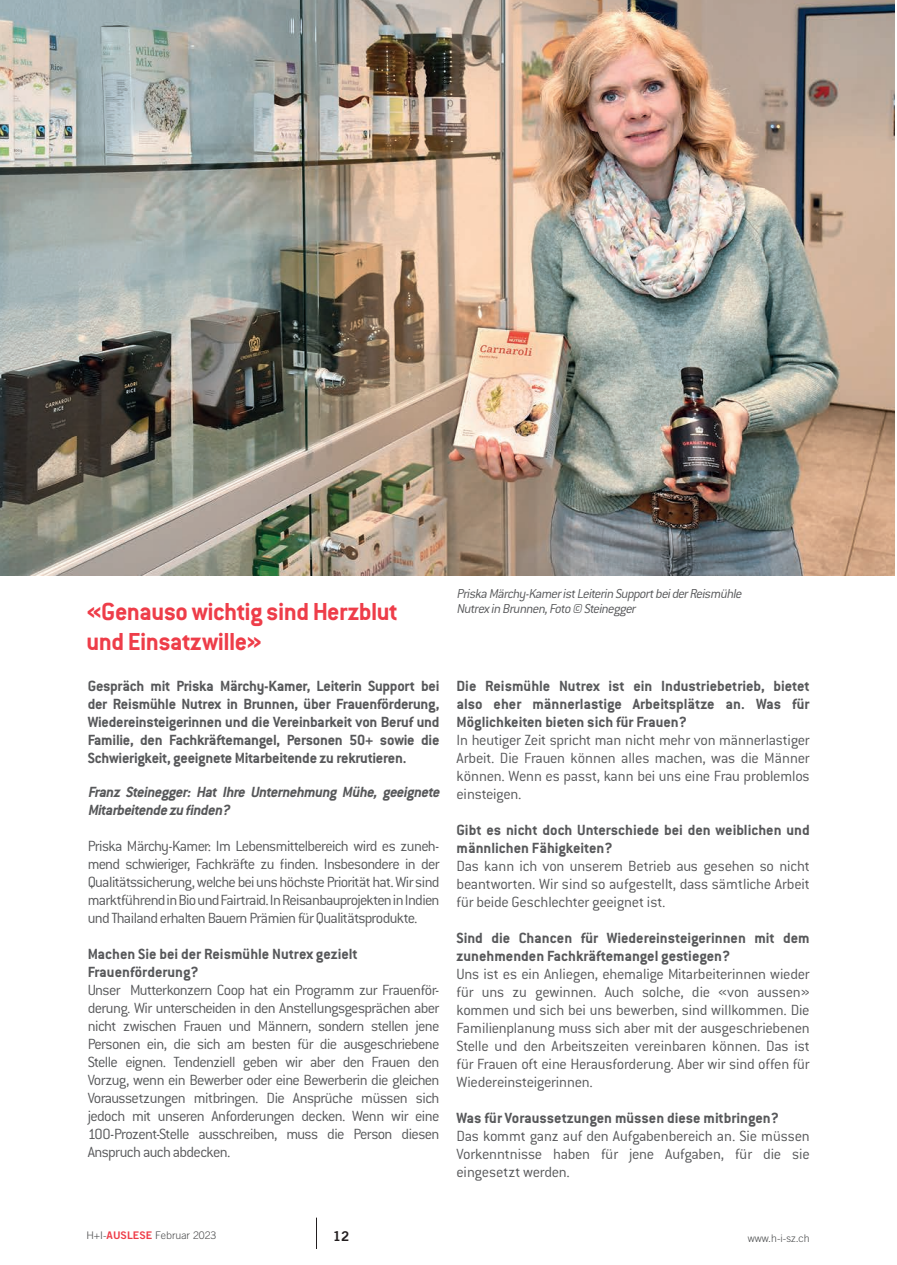
<style>
.page{position:relative;width:897px;height:1265px;background:#fff}
.page>*{position:absolute;margin:0;border:0;box-sizing:border-box;transform-origin:0 0}
.t1{font:700 27px/30px "Conduit ITC";letter-spacing:-.02em;color:#ee3d49}
.t2{font:300 16.2px/18px "Conduit ITC";letter-spacing:-.02em;color:#57585a;text-align:justify}
.t3{font:700 16.2px/18px "Conduit ITC";color:#57585a}
.t4{font:italic 700 16.2px/18px "Conduit ITC";color:#57585a}
.t5{font:italic 300 14.25px/15px "Conduit ITC";color:#57585a}
.t6{font:13.5px "Trade Gothic Bold Two";color:#231f20}
.t7{font:300 10.5px "Trade Gothic";color:#4b4c4d}
.s1{font-family:"Trade Gothic Bold Two";font-weight:400;color:#ee3d49}
</style>
<div class="page">
<hr style="left:316px;top:1217px;width:1px;height:32px;background:#231f20">
<img style="left:0;top:0;width:894px;height:576px">
<h1 class="t1" style="left:86px;top:596px;width:313px">«Genauso wichtig sind Herzblut und Einsatzwille»</h1>
<p class="t3" style="left:88px;top:676px;width:353px;text-align:justify">Gespräch mit Priska Märchy-Kamer, Leiterin Support bei der Reismühle Nutrex in Brunnen, über Frauenförderung, Wiedereinsteigerinnen und die Vereinbarkeit von Beruf und Familie, den Fachkräftemangel, Personen 50+ sowie die Schwierigkeit, geeignete Mitarbeitende zu rekrutieren.</p>
<p class="t4" style="left:88px;top:783px;width:356px">Franz Steinegger: Hat Ihre Unternehmung Mühe, geeignete<br>Mitarbeitende zu finden?</p>
<p class="t2" style="left:88px;top:837px;width:353px">Priska Märchy-Kamer: Im Lebensmittelbereich wird es zuneh&shy;mend schwieriger, Fachkräfte zu finden. Insbesondere in der Qualitätssicherung, welche bei uns höchste Priorität hat. Wir sind marktführend in Bio und Fairtraid. In Reisanbauprojekten in Indien und Thailand erhalten Bauern Prämien für Qualitätsprodukte.</p>
<p class="t3" style="left:88px;top:945px;width:271px">Machen Sie bei der Reismühle Nutrex gezielt<br>Frauenförderung?</p>
<p class="t2" style="left:88px;top:981px;width:353px">Unser Mutterkonzern Coop hat ein Programm zur Frauenför&shy;derung. Wir unterscheiden in den Anstellungsgesprächen aber nicht zwischen Frauen und Männern, sondern stellen jene Personen ein, die sich am besten für die ausgeschriebene Stelle eignen. Tendenziell geben wir aber den Frauen den Vorzug, wenn ein Bewerber oder eine Bewerberin die gleichen Voraussetzungen mitbringen. Die Ansprüche müssen sich jedoch mit unseren Anforderungen decken. Wenn wir eine 100-Prozent-Stelle ausschreiben, muss die Person diesen Anspruch auch abdecken.</p>
<p class="t5" style="left:456px;top:586px;width:289px">Priska Märchy-KameristLeiterin SupportbeiderReismühle<br>Nutrexin Brunnen,Foto © Steinegger</p>
<p class="t3" style="left:456px;top:676px;width:354px;text-align:justify">Die Reismühle Nutrex ist ein Industriebetrieb, bietet also eher männerlastige Arbeitsplätze an. Was für Möglichkeiten bieten sich für Frauen?</p>
<p class="t2" style="left:456px;top:731px;width:354px">In heutiger Zeit spricht man nicht mehr von männerlastiger Arbeit. Die Frauen können alles machen, was die Männer können. Wenn es passt, kann bei uns eine Frau problemlos einsteigen.</p>
<p class="t3" style="left:456px;top:820px;width:354px">Gibt es nicht doch Unterschiede bei den weiblichen und männlichen Fähigkeiten?</p>
<p class="t2" style="left:456px;top:857px;width:354px">Das kann ich von unserem Betrieb aus gesehen so nicht beantworten. Wir sind so aufgestellt, dass sämtliche Arbeit für beide Geschlechter geeignet ist.</p>
<p class="t3" style="left:456px;top:928px;width:354px">Sind die Chancen für Wiedereinsteigerinnen mit dem zunehmenden Fachkräftemangel gestiegen?</p>
<p class="t2" style="left:456px;top:965px;width:354px">Uns ist es ein Anliegen, ehemalige Mitarbeiterinnen wieder für uns zu gewinnen. Auch solche, die «von aussen» kommen und sich bei uns bewerben, sind willkommen. Die Familienplanung muss sich aber mit der ausgeschriebenen Stelle und den Arbeitszeiten vereinbaren können. Das ist für Frauen oft eine Herausforderung. Aber wir sind offen für Wiedereinsteigerinnen.</p>
<p class="t3" style="left:456px;top:1108px;width:324px">Was für Voraussetzungen müssen diese mitbringen?</p>
<p class="t2" style="left:456px;top:1127px;width:354px">Das kommt ganz auf den Aufgabenbereich an. Sie müssen Vorkenntnisse haben für jene Aufgaben, für die sie eingesetzt werden.</p>
<p class="t7" style="left:86px;top:1229px;width:131px">H+I-<span class="s1">AUSLESE</span> Februar 2023</p>
<p class="t6" style="left:333px;top:1228px;width:18px">12</p>
<p class="t7" style="left:747px;top:1231px;width:63px">www.h-i-sz.ch</p>
</div>
